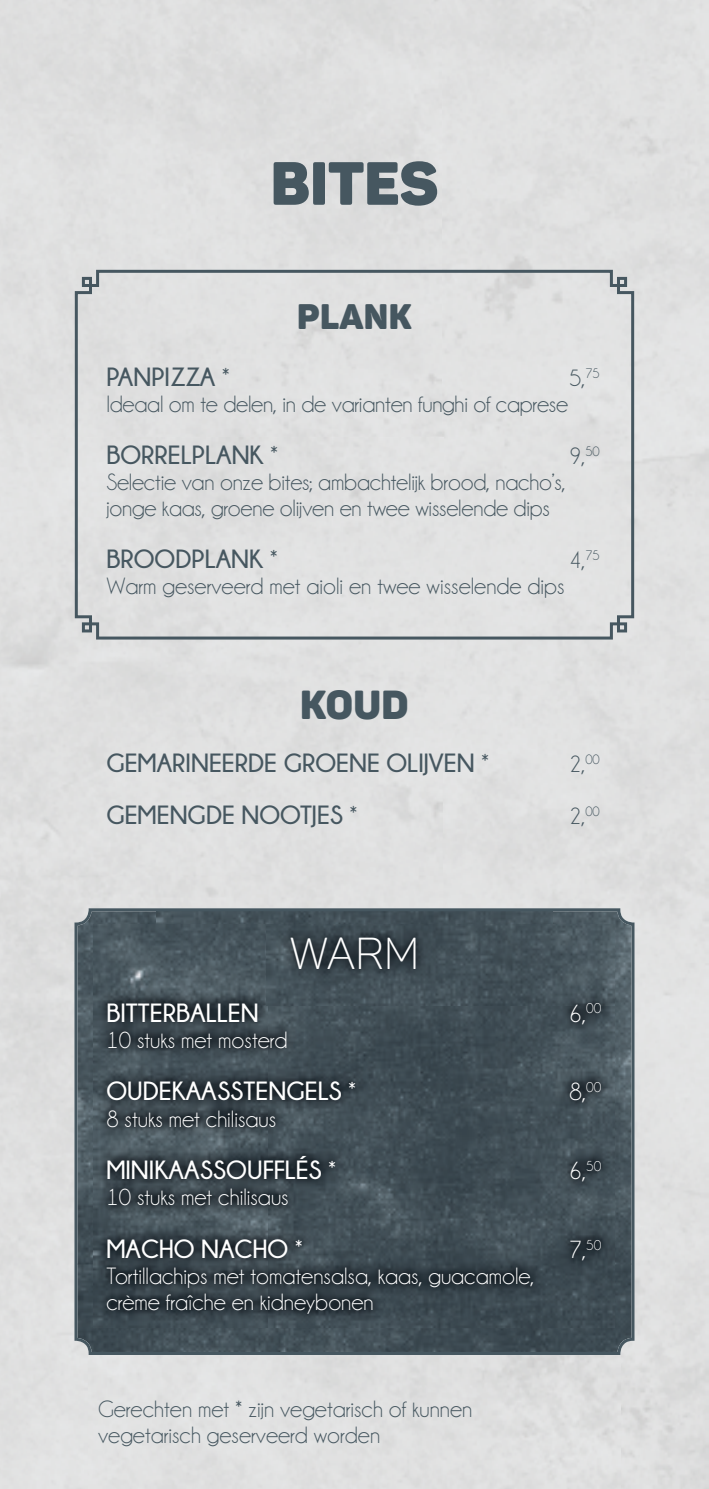
<style>
.page{position:relative;width:709px;height:1489px;background:#fff}
.page>*{position:absolute;margin:0;border:0;box-sizing:border-box;transform-origin:0 0}
.t1{font:60px "Panton Black Caps";color:#465760}
.t2{font:44px "Panton Light Caps";color:#fff}
.t3{font:40px "Panton Black Caps";color:#465760}
.t4{font:35px "Panton Black Caps";letter-spacing:.01em;color:#465760}
.t5{font:700 26.25px "Champagne&Limousines";color:#465760}
.t6{font:700 26.25px "Champagne&Limousines";color:#fff}
.t7{font:25px "Champagne&Limousines";color:#fff}
.t8{font:23.75px/26px "Champagne&Limousines";letter-spacing:-.01em;color:#465760}
.t9{font:23.75px/26.2px "Champagne&Limousines";color:#fff}
.s1{font-weight:400}
</style>
<div class="page">
<img style="left:621px;top:963px;width:88px;height:525px">
<div style="left:88px;top:1354px;width:533px;height:134px;background:#e0e0e0"></div>
<div style="left:73px;top:268px;width:562px;height:373px;background:#e1e1e1"></div>
<svg style="left:74px;top:908px;width:560px;height:446px;background:#505d65"></svg>
<img style="left:94px;top:924px;width:520px;height:402px">
<h1 class="t1" style="left:270px;top:145px;width:169px">BITES</h1>
<h3 class="t4" style="left:297px;top:294px;width:116px">PLANK</h3>
<p class="t5" style="left:106px;top:362px;width:125px">PANPIZZA <span class="s1">*</span></p>
<p class="t8" style="left:569px;top:364px;width:32px">5,<sup>75</sup></p>
<p class="t8" style="left:106px;top:390px;width:463px">Ideaal om te delen, in de varianten funghi of caprese</p>
<p class="t5" style="left:106px;top:440px;width:173px">BORRELPLANK <span class="s1">*</span></p>
<p class="t8" style="left:569px;top:443px;width:32px">9,<sup>50</sup></p>
<p class="t8" style="left:106px;top:469px;width:461px">Selectie van onze bites; ambachtelijk brood, nacho’s, jonge kaas, groene olijven en twee wisselende dips</p>
<p class="t5" style="left:106px;top:544px;width:173px">BROODPLANK <span class="s1">*</span></p>
<p class="t8" style="left:569px;top:547px;width:32px">4,<sup>75</sup></p>
<p class="t8" style="left:106px;top:573px;width:460px">Warm geserveerd met aioli en twee wisselende dips</p>
<h3 class="t3" style="left:300px;top:679px;width:110px">KOUD</h3>
<p class="t5" style="left:106px;top:748px;width:384px">GEMARINEERDE GROENE OLIJVEN <span class="s1">*</span></p>
<p class="t8" style="left:569px;top:750px;width:32px">2,<sup>00</sup></p>
<p class="t5" style="left:106px;top:800px;width:253px">GEMENGDE NOOTJES <span class="s1">*</span></p>
<p class="t8" style="left:569px;top:803px;width:32px">2,<sup>00</sup></p>
<h2 class="t2" style="left:290px;top:926px;width:131px">WARM</h2>
<p class="t6" style="left:106px;top:997px;width:154px">BITTERBALLEN</p>
<p class="t7" style="left:569px;top:998px;width:34px">6,<sup>00</sup></p>
<p class="t9" style="left:106px;top:1026px;width:183px">10 stuks met mosterd</p>
<p class="t6" style="left:106px;top:1076px;width:251px">OUDEKAASSTENGELS <span class="s1">*</span></p>
<p class="t7" style="left:569px;top:1077px;width:34px">8,<sup>00</sup></p>
<p class="t9" style="left:106px;top:1105px;width:171px">8 stuks met chilisaus</p>
<p class="t6" style="left:106px;top:1155px;width:231px">MINIKAASSOUFFLÉS <span class="s1">*</span></p>
<p class="t7" style="left:569px;top:1156px;width:34px">6,<sup>50</sup></p>
<p class="t9" style="left:106px;top:1184px;width:184px">10 stuks met chilisaus</p>
<p class="t6" style="left:106px;top:1234px;width:198px">MACHO NACHO <span class="s1">*</span></p>
<p class="t7" style="left:569px;top:1235px;width:34px">7,<sup>50</sup></p>
<p class="t9" style="left:106px;top:1262px;width:429px">Tortillachips met tomatensalsa, kaas, guacamole, crème fraîche en kidneybonen</p>
<p class="t8" style="left:98px;top:1395px;width:376px">Gerechten met * zijn vegetarisch of kunnen vegetarisch geserveerd worden</p>
</div>
